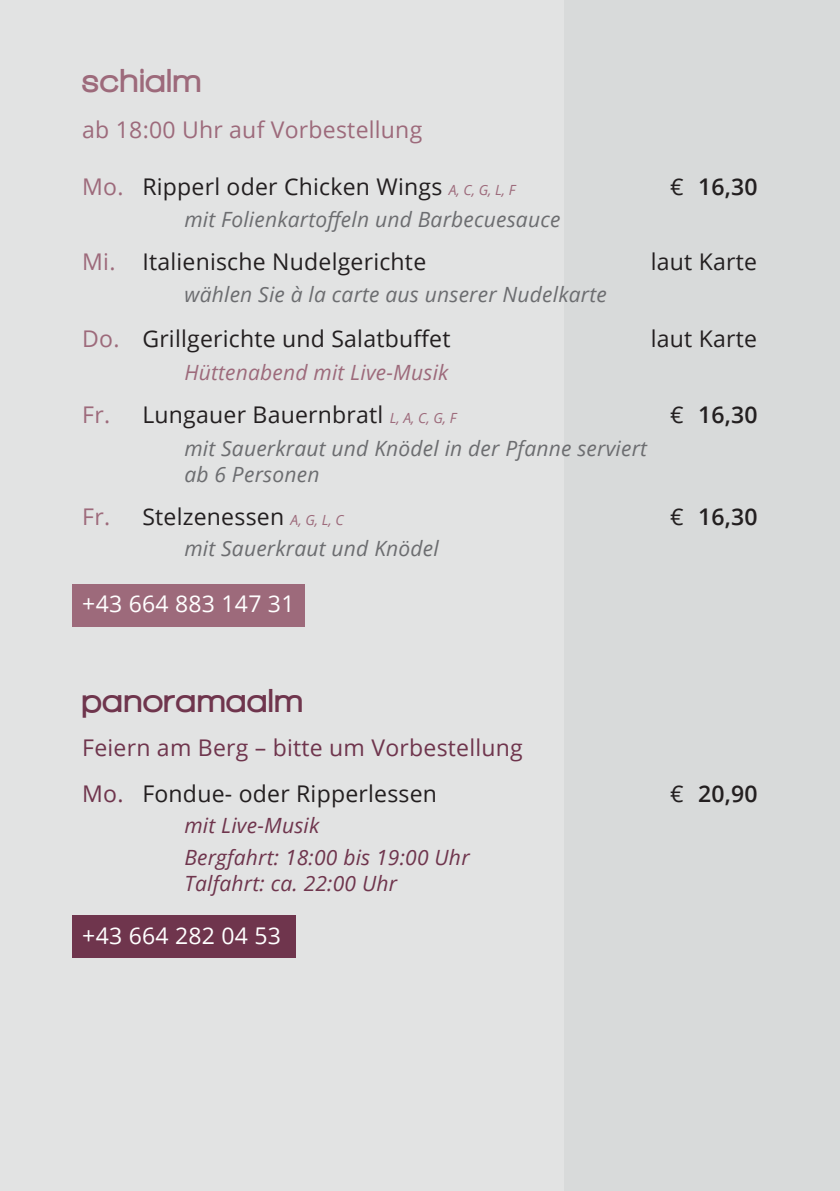
<style>
.page{position:relative;width:840px;height:1191px;background:#fff}
.page>*{position:absolute;margin:0;border:0;box-sizing:border-box;transform-origin:0 0}
.t1{font:900 34px "Walkway";letter-spacing:.05em;color:#6f354d}
.t2{font:900 34px "Walkway";letter-spacing:.05em;color:#9d6a7b}
.t3{font:23px "Open Sans";letter-spacing:.01em;color:#231f20}
.t4{font:23px/45.8px "Open Sans";letter-spacing:.01em;color:#6f354d}
.t5{font:23px "Open Sans";letter-spacing:.01em;color:#fff}
.t6{font:23px "Open Sans";letter-spacing:.01em;color:#9d6a7b}
.t7{font:600 23px "Open Sans";letter-spacing:.01em;color:#231f20}
.t8{font:italic 21px/26px "Open Sans";letter-spacing:.01em;color:#6c6d70}
.t9{font:italic 21px/31.6px "Open Sans";letter-spacing:.01em;color:#6f354d}
.t10{font:italic 21px "Open Sans";letter-spacing:.01em;color:#9d6a7b}
.s1{color:#9d6a7b}
.s2{font-style:italic;font-size:14px;color:#9d6a7b}
.s3{font-weight:400}
.s4{color:#231f20}
</style>
<div class="page">
<div style="left:0;top:0;width:839px;height:1191px;background:#e2e3e3"></div>
<div style="left:564px;top:0;width:275px;height:1191px;background:#d8dada"></div>
<div style="left:72px;top:584px;width:233px;height:42px;background:#9d6a7b"></div>
<div style="left:72px;top:915px;width:223px;height:42px;background:#6f354d"></div>
<h1 class="t2" style="left:82px;top:62px;width:120px">schialm</h1>
<p class="t6" style="left:82px;top:114px;width:341px">ab 18:00 Uhr auf Vorbestellung</p>
<p class="t3" style="left:82px;top:171px;width:434px"><span class="s1">Mo.</span> Ripperl oder Chicken Wings <span class="s2">A, C, G, L, F</span></p>
<p class="t7" style="left:669px;top:171px;width:89px"><span class="s3">€</span> 16,30</p>
<p class="t8" style="left:184px;top:206px;width:377px">mit Folienkartoffeln und Barbecuesauce</p>
<p class="t3" style="left:82px;top:246px;width:345px"><span class="s1">Mi.</span> Italienische Nudelgerichte</p>
<p class="t3" style="left:650px;top:246px;width:108px">laut Karte</p>
<p class="t8" style="left:184px;top:281px;width:423px">wählen Sie à la carte aus unserer Nudelkarte</p>
<p class="t3" style="left:82px;top:323px;width:369px"><span class="s1">Do.</span> Grillgerichte und Salatbuffet</p>
<p class="t3" style="left:650px;top:323px;width:108px">laut Karte</p>
<p class="t10" style="left:184px;top:358px;width:265px">Hüttenabend mit Live-Musik</p>
<p class="t3" style="left:82px;top:398px;width:375px"><span class="s1">Fr.</span> Lungauer Bauernbratl <span class="s2">L, A, C, G, F</span></p>
<p class="t7" style="left:669px;top:398px;width:89px"><span class="s3">€</span> 16,30</p>
<p class="t8" style="left:184px;top:434px;width:464px">mit Sauerkraut und Knödel in der Pfanne serviert ab 6 Personen</p>
<p class="t3" style="left:82px;top:500px;width:263px"><span class="s1">Fr.</span> Stelzenessen <span class="s2">A, G, L, C</span></p>
<p class="t7" style="left:669px;top:500px;width:89px"><span class="s3">€</span> 16,30</p>
<p class="t8" style="left:184px;top:535px;width:256px">mit Sauerkraut und Knödel</p>
<p class="t5" style="left:82px;top:588px;width:214px">+43 664 883 147 31</p>
<h1 class="t1" style="left:82px;top:682px;width:222px">panoramaalm</h1>
<p class="t4" style="left:82px;top:724px;width:442px">Feiern am Berg – bitte um Vorbestellung<br>Mo. <span class="s4">Fondue- oder Ripperlessen</span></p>
<p class="t9" style="left:184px;top:809px;width:286px">mit Live-Musik<br>Bergfahrt: 18:00 bis 19:00 Uhr</p>
<p class="t9" style="left:184px;top:867px;width:214px">Talfahrt: ca. 22:00 Uhr</p>
<p class="t5" style="left:82px;top:920px;width:200px">+43 664 282 04 53</p>
<p class="t7" style="left:669px;top:777px;width:89px"><span class="s3">€</span> 20,90</p>
</div>
